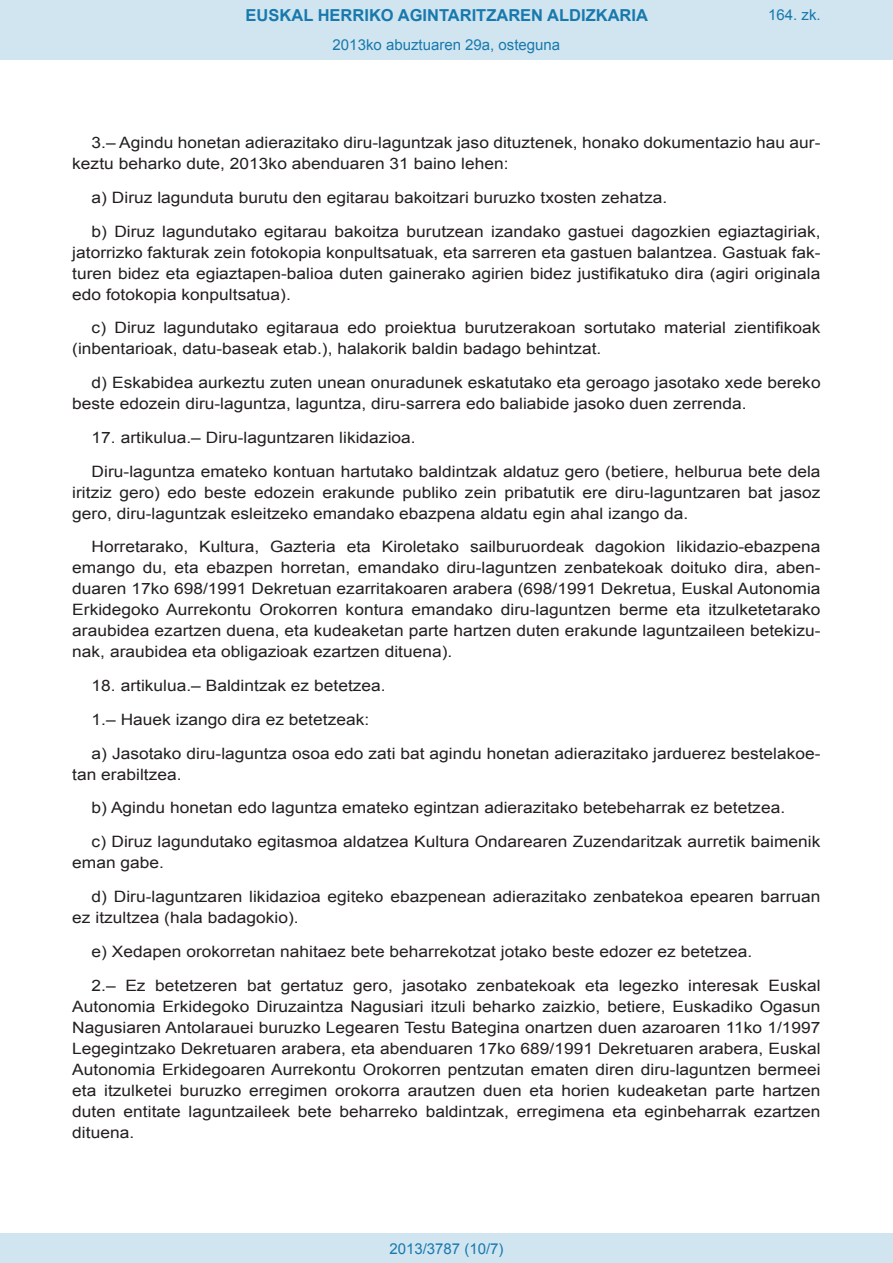
<style>
.page{position:relative;width:893px;height:1263px;background:#fff}
.page>*{position:absolute;margin:0;border:0;box-sizing:border-box;transform-origin:0 0}
.t1{font:700 16.5px "Arial";color:#1879ad}
.BOPVDetalle{font:15.6px/21px "Arial";color:#231f20;scale:1.11 1}
.Paginacion_Centro{font:15px "Arial";color:#1879ad}
</style>
<div class="page">
<div style="left:0;top:0;width:893px;height:60px;background:#d0e5f0"></div>
<div style="left:0;top:1233px;width:893px;height:30px;background:#d0e5f0"></div>
<p class="t1" style="left:246px;top:4px;width:404px">EUSKAL HERRIKO AGINTARITZAREN ALDIZKARIA</p>
<p class="Paginacion_Centro" style="left:333px;top:35px;width:229px">2013ko abuztuaren 29a, osteguna</p>
<p class="Paginacion_Centro" style="left:768px;top:5px;width:54px">164. zk.</p>
<p class="BOPVDetalle" style="left:72px;top:132px;width:676px;text-indent:19px">3.– Agindu honetan adierazitako diru-laguntzak jaso dituztenek, honako dokumentazio hau aur&shy;keztu beharko dute, 2013ko abenduaren 31 baino lehen:</p>
<p class="BOPVDetalle" style="left:92px;top:187px;width:520px">a) Diruz lagunduta burutu den egitarau bakoitzari buruzko txosten zehatza.</p>
<p class="BOPVDetalle" style="left:72px;top:221px;width:676px;text-align:justify;text-indent:19px">b) Diruz lagundutako egitarau bakoitza burutzean izandako gastuei dagozkien egiaztagiriak, jatorrizko fakturak zein fotokopia konpultsatuak, eta sarreren eta gastuen balantzea. Gastuak fak&shy;turen bidez eta egiaztapen-balioa duten gainerako agirien bidez justifikatuko dira (agiri originala edo fotokopia konpultsatua).</p>
<p class="BOPVDetalle" style="left:72px;top:318px;width:676px;text-indent:19px">c) Diruz lagundutako egitaraua edo proiektua burutzerakoan sortutako material zientifikoak (inbentarioak, datu-baseak etab.), halakorik baldin badago behintzat.</p>
<p class="BOPVDetalle" style="left:72px;top:372px;width:676px;text-indent:19px">d) Eskabidea aurkeztu zuten unean onuradunek eskatutako eta geroago jasotako xede bereko beste edozein diru-laguntza, laguntza, diru-sarrera edo baliabide jasoko duen zerrenda.</p>
<p class="BOPVDetalle" style="left:92px;top:427px;width:293px">17. artikulua.– Diru-laguntzaren likidazioa.</p>
<p class="BOPVDetalle" style="left:72px;top:461px;width:676px;text-align:justify;text-indent:19px">Diru-laguntza emateko kontuan hartutako baldintzak aldatuz gero (betiere, helburua bete dela iritziz gero) edo beste edozein erakunde publiko zein pribatutik ere diru-laguntzaren bat jasoz gero, diru-laguntzak esleitzeko emandako ebazpena aldatu egin ahal izango da.</p>
<p class="BOPVDetalle" style="left:72px;top:537px;width:676px;text-align:justify;text-indent:19px">Horretarako, Kultura, Gazteria eta Kiroletako sailburuordeak dagokion likidazio-ebazpena emango du, eta ebazpen horretan, emandako diru-laguntzen zenbatekoak doituko dira, aben&shy;duaren 17ko 698/1991 Dekretuan ezarritakoaren arabera (698/1991 Dekretua, Euskal Autonomia Erkidegoko Aurrekontu Orokorren kontura emandako diru-laguntzen berme eta itzulketetarako araubidea ezartzen duena, eta kudeaketan parte hartzen duten erakunde laguntzaileen betekizu&shy;nak, araubidea eta obligazioak ezartzen dituena).</p>
<p class="BOPVDetalle" style="left:92px;top:675px;width:266px">18. artikulua.– Baldintzak ez betetzea.</p>
<p class="BOPVDetalle" style="left:92px;top:709px;width:252px">1.– Hauek izango dira ez betetzeak:</p>
<p class="BOPVDetalle" style="left:72px;top:743px;width:676px;text-indent:19px">a) Jasotako diru-laguntza osoa edo zati bat agindu honetan adierazitako jarduerez bestelakoe&shy;tan erabiltzea.</p>
<p class="BOPVDetalle" style="left:92px;top:798px;width:626px">b) Agindu honetan edo laguntza emateko egintzan adierazitako betebeharrak ez betetzea.</p>
<p class="BOPVDetalle" style="left:72px;top:831px;width:676px;text-indent:19px">c) Diruz lagundutako egitasmoa aldatzea Kultura Ondarearen Zuzendaritzak aurretik baimenik eman gabe.</p>
<p class="BOPVDetalle" style="left:72px;top:886px;width:676px;text-indent:19px">d) Diru-laguntzaren likidazioa egiteko ebazpenean adierazitako zenbatekoa epearen barruan ez itzultzea (hala badagokio).</p>
<p class="BOPVDetalle" style="left:92px;top:941px;width:597px">e) Xedapen orokorretan nahitaez bete beharrekotzat jotako beste edozer ez betetzea.</p>
<p class="BOPVDetalle" style="left:72px;top:975px;width:676px;text-align:justify;text-indent:19px">2.– Ez betetzeren bat gertatuz gero, jasotako zenbatekoak eta legezko interesak Euskal Autonomia Erkidegoko Diruzaintza Nagusiari itzuli beharko zaizkio, betiere, Euskadiko Ogasun Nagusiaren Antolarauei buruzko Legearen Testu Bategina onartzen duen azaroaren 11ko 1/1997<br>Legegintzako Dekretuaren arabera, eta abenduaren 17ko 689/1991 Dekretuaren arabera, Euskal Autonomia Erkidegoaren Aurrekontu Orokorren pentzutan ematen diren diru-laguntzen bermeei eta itzulketei buruzko erregimen orokorra arautzen duen eta horien kudeaketan parte hartzen duten entitate laguntzaileek bete beharreko baldintzak, erregimena eta eginbeharrak ezartzen dituena.</p>
<p class="Paginacion_Centro" style="left:389px;top:1238px;width:116px">2013/3787 (10/7)</p>
</div>
